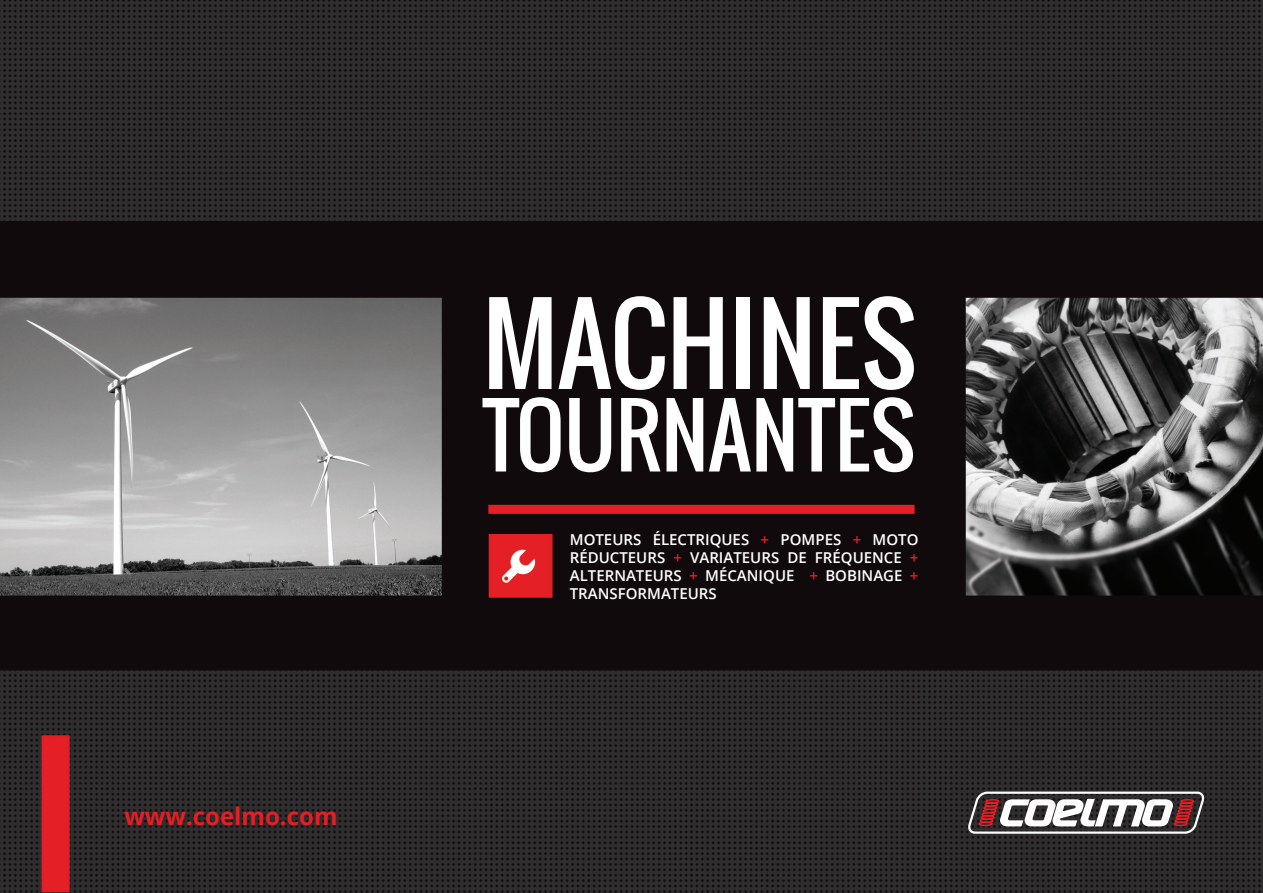
<style>
.page{position:relative;width:1263px;height:893px;background:#fff}
.page>*{position:absolute;margin:0;border:0;box-sizing:border-box;transform-origin:0 0}
.t1{font:105px "Oswald";color:#fff}
.t2{font:84px "Oswald";color:#fff}
.t3{font:700 24px "Open Sans";color:#e41f25}
.t4{font:600 15px/18px "Open Sans";color:#fff;text-align:justify}
.s1{color:#e41f25}
</style>
<div class="page">
<img style="left:0;top:0;width:1263px;height:893px">
<svg style="left:968px;top:792px;width:236px;height:42px"></svg>
<p class="t3" style="left:124px;top:800px;width:215px">www.coelmo.com</p>
<p class="t1" style="left:483px;top:265px;width:436px">MACHINES</p>
<p class="t2" style="left:483px;top:372px;width:434px">TOURNANTES</p>
<p class="t4" style="left:570px;top:530px;width:350px">MOTEURS ÉLECTRIQUES <span class="s1">+</span> POMPES <span class="s1">+</span> MOTO RÉDUCTEURS <span class="s1">+</span> VARIATEURS DE FRÉQUENCE <span class="s1">+ </span>ALTERNATEURS <span class="s1">+</span> MÉCANIQUE <span class="s1">+</span> BOBINAGE <span class="s1">+ </span>TRANSFORMATEURS</p>
</div>
